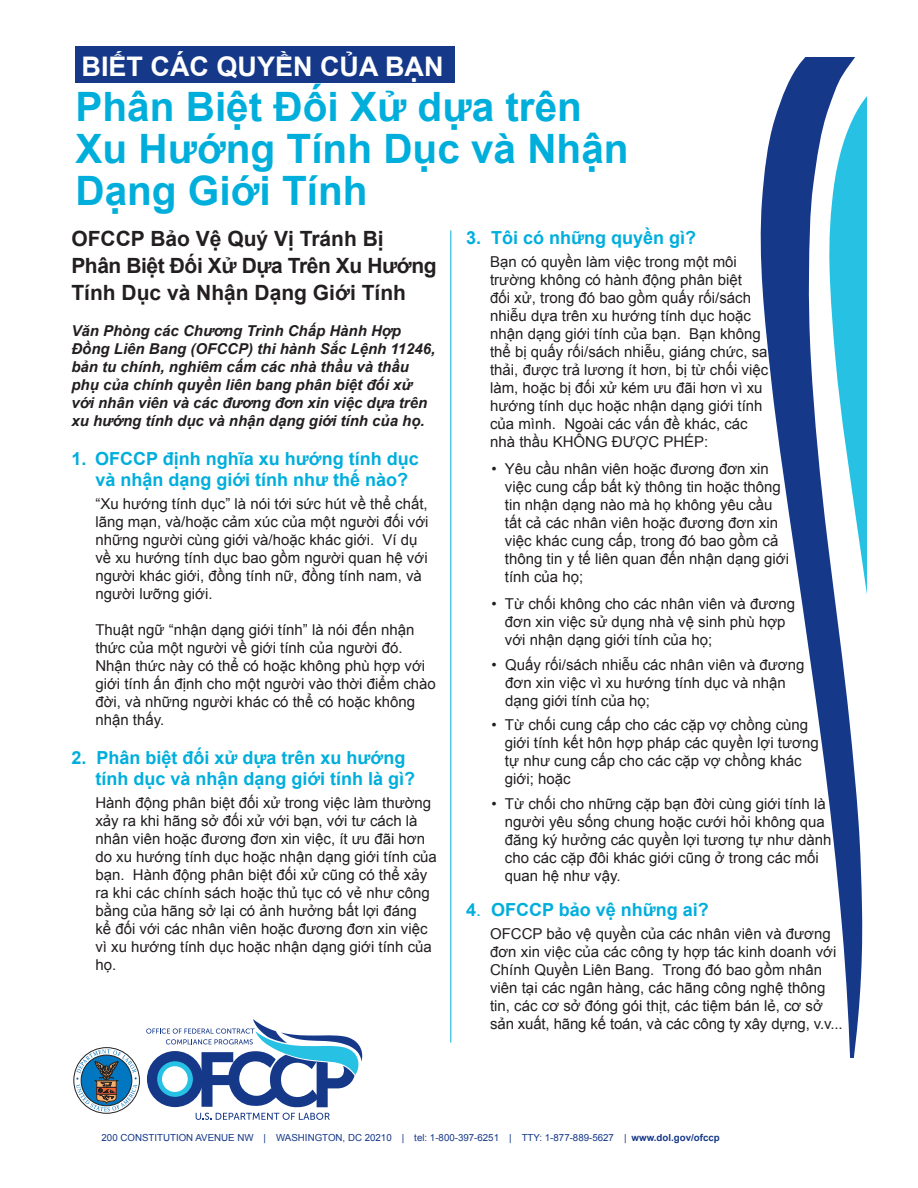
<style>
.page{position:relative;width:918px;height:1188px;background:#fff}
.page>*{position:absolute;margin:0;border:0;box-sizing:border-box;transform-origin:0 0}
.t1{font:700 40.5px/42px "Arial";color:#00aedc}
.t2{font:700 27px "Arial";color:#fff}
.t3{font:700 21px/27px "Arial";color:#231f20}
.SUB01_Light_BLUE{font:700 18px/21px "Arial";color:#00aedc}
.TABS_Body_text{font:15px "Arial";color:#231f20}
.BUllets{font:15px "Arial";color:#231f20}
.italics{font:italic 700 15px "Arial";color:#231f20}
.t4{font:9.75px "Arial";color:#153889}
.s1{font-weight:400}
.s2{font-style:inherit}
.s3{font-weight:700}
</style>
<div class="page">
<svg style="left:760px;top:61px;width:107px;height:997px"></svg>
<hr style="left:450px;top:230px;width:1px;height:813px;background:#00aedc">
<div style="left:75px;top:47px;width:380px;height:36px;background:#153889"></div>
<div style="left:73px;top:1047px;width:67px;height:67px;border:1px solid #231f20;border-radius:50%"></div>
<svg style="left:76px;top:1049px;width:61px;height:62px"></svg>
<svg style="left:146px;top:1019px;width:216px;height:101px"></svg>
<h1 class="t2" style="left:82px;top:48px;width:363px">BIẾT CÁC QUYỀN CỦA BẠN</h1>
<h1 class="t1" style="left:75px;top:87px;width:555px">Phân Biệt Đối Xử dựa trên<br>Xu Hướng Tính Dục và Nhận<br>Dạng Giới Tính</h1>
<h2 class="t3" style="left:71px;top:225px;width:367px">OFCCP Bảo Vệ Quý Vị Tránh Bị<br>Phân Biệt Đối Xử Dựa Trên Xu Hướng<br>Tính Dục và Nhận Dạng Giới Tính</h2>
<p class="italics" style="left:71px;top:320px;width:331px">Văn Phòng các Chương Trình Chấp Hành Hợp</p>
<p class="italics" style="left:71px;top:338px;width:365px">Đồng Liên Bang (OFCCP) thi hành Sắc Lệnh 11246,</p>
<p class="italics" style="left:71px;top:356px;width:339px">bản tu chính, nghiêm cấm các nhà thầu và thầu</p>
<p class="italics" style="left:71px;top:374px;width:342px">phụ của chính quyền liên bang phân biệt đối xử</p>
<p class="italics" style="left:71px;top:392px;width:357px">với nhân viên và các đương đơn xin việc dựa trên</p>
<p class="italics" style="left:71px;top:410px;width:355px">xu hướng tính dục và nhận dạng giới tính của họ.</p>
<h3 class="SUB01_Light_BLUE" style="left:71px;top:448px;width:349px">1. OFCCP định nghĩa xu hướng tính dục</h3>
<p class="SUB01_Light_BLUE" style="left:95px;top:469px;width:314px">và nhận dạng giới tính như thế nào?</p>
<p class="TABS_Body_text" style="left:95px;top:494px;width:334px">“Xu hướng tính dục” là nói tới sức hút về thể chất,</p>
<p class="TABS_Body_text" style="left:95px;top:512px;width:335px">lãng mạn, và/hoặc cảm xúc của một người đối với</p>
<p class="TABS_Body_text" style="left:95px;top:530px;width:324px">những người cùng giới và/hoặc khác giới. Ví dụ</p>
<p class="TABS_Body_text" style="left:95px;top:548px;width:334px">về xu hướng tính dục bao gồm người quan hệ với</p>
<p class="TABS_Body_text" style="left:95px;top:566px;width:328px">người khác giới, đồng tính nữ, đồng tính nam, và</p>
<p class="TABS_Body_text" style="left:95px;top:584px;width:119px">người lưỡng giới.</p>
<p class="TABS_Body_text" style="left:95px;top:620px;width:321px">Thuật ngữ “nhận dạng giới tính” là nói đến nhận</p>
<p class="TABS_Body_text" style="left:95px;top:638px;width:309px">thức của một người về giới tính của người đó.</p>
<p class="TABS_Body_text" style="left:95px;top:656px;width:331px">Nhận thức này có thể có hoặc không phù hợp với</p>
<p class="TABS_Body_text" style="left:95px;top:674px;width:342px">giới tính ấn định cho một người vào thời điểm chào</p>
<p class="TABS_Body_text" style="left:95px;top:692px;width:321px">đời, và những người khác có thể có hoặc không</p>
<p class="TABS_Body_text" style="left:95px;top:710px;width:70px">nhận thấy.</p>
<h3 class="SUB01_Light_BLUE" style="left:95px;top:748px;width:321px;text-indent:-24px">2. Phân biệt đối xử dựa trên xu hướng tính dục và nhận dạng giới tính là gì?</h3>
<p class="TABS_Body_text" style="left:95px;top:793px;width:337px">Hành động phân biệt đối xử trong việc làm thường</p>
<p class="TABS_Body_text" style="left:95px;top:811px;width:324px">xảy ra khi hãng sở đối xử với bạn, với tư cách là</p>
<p class="TABS_Body_text" style="left:95px;top:829px;width:331px">nhân viên hoặc đương đơn xin việc, ít ưu đãi hơn</p>
<p class="TABS_Body_text" style="left:95px;top:847px;width:343px">do xu hướng tính dục hoặc nhận dạng giới tính của</p>
<p class="TABS_Body_text" style="left:95px;top:865px;width:333px">bạn. Hành động phân biệt đối xử cũng có thể xảy</p>
<p class="TABS_Body_text" style="left:95px;top:883px;width:336px">ra khi các chính sách hoặc thủ tục có vẻ như công</p>
<p class="TABS_Body_text" style="left:95px;top:901px;width:323px">bằng của hãng sở lại có ảnh hưởng bất lợi đáng</p>
<p class="TABS_Body_text" style="left:95px;top:919px;width:334px">kể đối với các nhân viên hoặc đương đơn xin việc</p>
<p class="TABS_Body_text" style="left:95px;top:937px;width:338px">vì xu hướng tính dục hoặc nhận dạng giới tính của</p>
<p class="TABS_Body_text" style="left:95px;top:955px;width:22px">họ.</p>
<h3 class="SUB01_Light_BLUE" style="left:466px;top:227px;width:232px">3. Tôi có những quyền gì?</h3>
<p class="TABS_Body_text" style="left:490px;top:252px;width:248px">Bạn có quyền làm việc trong một môi</p>
<p class="TABS_Body_text" style="left:490px;top:270px;width:253px">trường không có hành động phân biệt</p>
<p class="TABS_Body_text" style="left:490px;top:288px;width:262px">đối xử, trong đó bao gồm quấy rối/sách</p>
<p class="TABS_Body_text" style="left:490px;top:306px;width:262px">nhiễu dựa trên xu hướng tính dục hoặc</p>
<p class="TABS_Body_text" style="left:490px;top:324px;width:272px">nhận dạng giới tính của bạn. Bạn không</p>
<p class="TABS_Body_text" style="left:490px;top:342px;width:279px">thể bị quấy rối/sách nhiễu, giáng chức, sa</p>
<p class="TABS_Body_text" style="left:490px;top:360px;width:280px">thải, được trả lương ít hơn, bị từ chối việc</p>
<p class="TABS_Body_text" style="left:490px;top:378px;width:274px">làm, hoặc bị đối xử kém ưu đãi hơn vì xu</p>
<p class="TABS_Body_text" style="left:490px;top:396px;width:274px">hướng tính dục hoặc nhận dạng giới tính</p>
<p class="TABS_Body_text" style="left:490px;top:414px;width:259px">của mình. Ngoài các vấn đề khác, các</p>
<p class="TABS_Body_text" style="left:490px;top:432px;width:220px">nhà thầu KHÔNG ĐƯỢC PHÉP:</p>
<p class="BUllets" style="left:492px;top:459px;width:279px">• Yêu cầu nhân viên hoặc đương đơn xin</p>
<p class="BUllets" style="left:505px;top:477px;width:277px">việc cung cấp bất kỳ thông tin hoặc thông</p>
<p class="BUllets" style="left:505px;top:495px;width:269px">tin nhận dạng nào mà họ không yêu cầu</p>
<p class="BUllets" style="left:505px;top:513px;width:275px">tất cả các nhân viên hoặc đương đơn xin</p>
<p class="BUllets" style="left:505px;top:531px;width:275px">việc khác cung cấp, trong đó bao gồm cả</p>
<p class="BUllets" style="left:505px;top:549px;width:286px">thông tin y tế liên quan đến nhận dạng giới</p>
<p class="BUllets" style="left:505px;top:567px;width:80px">tính của họ;</p>
<p class="BUllets" style="left:492px;top:594px;width:7px">•</p>
<p class="BUllets" style="left:505px;top:594px;width:292px">Từ chối không cho các nhân viên và đương</p>
<p class="BUllets" style="left:505px;top:612px;width:282px">đơn xin việc sử dụng nhà vệ sinh phù hợp</p>
<p class="BUllets" style="left:505px;top:630px;width:209px">với nhận dạng giới tính của họ;</p>
<p class="BUllets" style="left:492px;top:655px;width:7px">•</p>
<p class="BUllets" style="left:505px;top:655px;width:301px">Quấy rối/sách nhiễu các nhân viên và đương</p>
<p class="BUllets" style="left:505px;top:673px;width:282px">đơn xin việc vì xu hướng tính dục và nhận</p>
<p class="BUllets" style="left:505px;top:691px;width:146px">dạng giới tính của họ;</p>
<p class="BUllets" style="left:492px;top:715px;width:318px">• Từ chối cung cấp cho các cặp vợ chồng cùng</p>
<p class="BUllets" style="left:505px;top:733px;width:315px">giới tính kết hôn hợp pháp các quyền lợi tương</p>
<p class="BUllets" style="left:505px;top:751px;width:298px">tự như cung cấp cho các cặp vợ chồng khác</p>
<p class="BUllets" style="left:505px;top:769px;width:67px">giới; hoặc</p>
<p class="BUllets" style="left:492px;top:794px;width:336px">• Từ chối cho những cặp bạn đời cùng giới tính là</p>
<p class="BUllets" style="left:505px;top:812px;width:321px">người yêu sống chung hoặc cưới hỏi không qua</p>
<p class="BUllets" style="left:505px;top:830px;width:328px">đăng ký hưởng các quyền lợi tương tự như dành</p>
<p class="BUllets" style="left:505px;top:848px;width:315px">cho các cặp đôi khác giới cũng ở trong các mối</p>
<p class="BUllets" style="left:505px;top:866px;width:117px">quan hệ như vậy.</p>
<h3 class="SUB01_Light_BLUE" style="left:466px;top:899px;width:244px">4<span class="s1">.</span> OFCCP bảo vệ những ai?</h3>
<p class="TABS_Body_text" style="left:490px;top:924px;width:342px">OFCCP bảo vệ quyền của các nhân viên và đương</p>
<p class="TABS_Body_text" style="left:490px;top:942px;width:348px">đơn xin việc của các công ty hợp tác kinh doanh với</p>
<p class="TABS_Body_text" style="left:490px;top:960px;width:333px">Chính Quyền Liên Bang. Trong đó bao gồm nhân</p>
<p class="TABS_Body_text" style="left:490px;top:978px;width:337px">viên tại các ngân hàng, các hãng công nghệ thông</p>
<p class="TABS_Body_text" style="left:490px;top:996px;width:334px">tin, các cơ sở đóng gói thịt, các tiệm bán lẻ, cơ sở</p>
<p class="TABS_Body_text" style="left:490px;top:1014px;width:354px">sản xuất, hãng kế toán, và các công ty xây dựng, v.v...</p>
<p class="t4" style="left:102px;top:1131px;width:620px">200 CONSTITUTION AVENUE NW | WASHINGTON, DC 20210 | tel: 1-800-397-6251 | <span class="s2">TTY</span>: 1-877-889-5627 | <span class="s3">www.dol.gov/ofccp</span></p>
</div>
